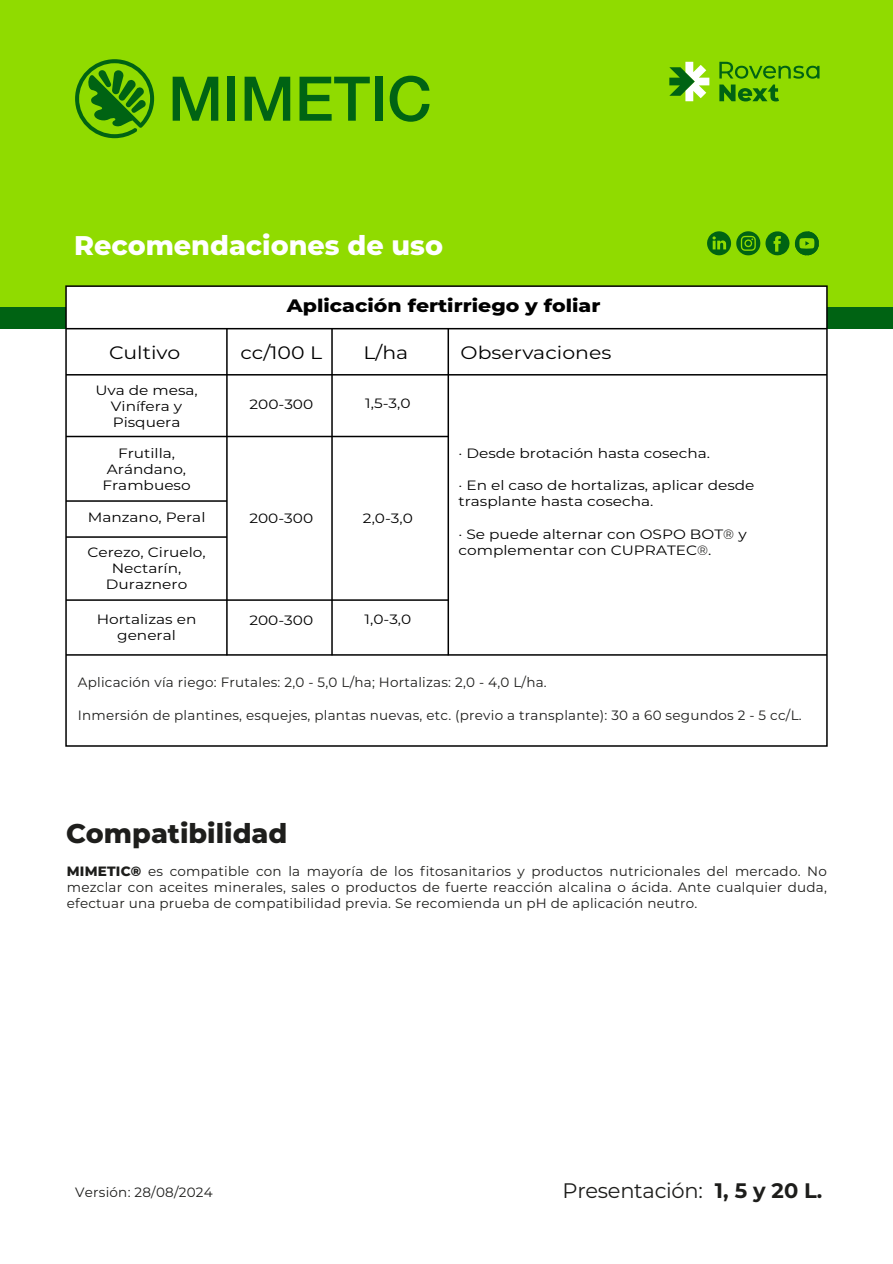
<style>
.page{position:relative;width:893px;height:1264px;background:#fff}
.page>*{position:absolute;margin:0;border:0;box-sizing:border-box;transform-origin:0 0}
.t1{font:800 27px "Montserrat";color:#fff}
.t2{font:800 27px "Montserrat";color:#1e1e1c}
.t3{font:21px "Montserrat";letter-spacing:-.015em;color:#1d1d1b}
.t4{font:18px "Montserrat";color:#000;scale:1.13 1}
.t5{font:800 18px "Montserrat";color:#000;scale:1.13 1}
.t6{font:13.5px/16.2px "Montserrat";letter-spacing:.015em;color:#1d1d1b;text-align:justify}
.t7{font:13.5px/16.2px "Montserrat";color:#000;text-align:center;scale:1.13 1}
.s1{color:#1d1d1b}
.s2{font-weight:800}
.s3{font-weight:700}
</style>
<div class="page">
<div style="left:0;top:0;width:892px;height:307px;background:#90db00"></div>
<svg style="left:669px;top:62px;width:40px;height:39px"></svg>
<svg style="left:719px;top:62px;width:100px;height:39px"></svg>
<div style="left:0;top:307px;width:892px;height:22px;background:#006313"></div>
<svg style="left:707px;top:231px;width:23px;height:24px"></svg>
<svg style="left:736px;top:231px;width:82px;height:24px"></svg>
<div style="left:65px;top:285px;width:762px;height:461px;background:#fff;border:2px solid #000"></div>
<hr style="left:447px;top:329px;width:2px;height:326px;background:#000">
<hr style="left:66px;top:374px;width:760px;height:1px;background:#000">
<hr style="left:66px;top:328px;width:760px;height:1px;background:#000">
<hr style="left:226px;top:329px;width:1px;height:326px;background:#000">
<hr style="left:331px;top:329px;width:1px;height:326px;background:#000">
<hr style="left:66px;top:654px;width:760px;height:1px;background:#000">
<hr style="left:66px;top:436px;width:382px;height:1px;background:#000">
<hr style="left:66px;top:500px;width:161px;height:2px;background:#000">
<hr style="left:66px;top:536px;width:161px;height:2px;background:#000">
<hr style="left:66px;top:599px;width:382px;height:2px;background:#000">
<svg style="left:75px;top:59px;width:79px;height:79px"></svg>
<svg style="left:172px;top:77px;width:46px;height:44px"></svg>
<div style="left:227px;top:77px;width:8px;height:44px;background:#006313"></div>
<svg style="left:244px;top:77px;width:46px;height:44px"></svg>
<svg style="left:299px;top:77px;width:70px;height:44px"></svg>
<div style="left:375px;top:77px;width:7px;height:44px;background:#006313"></div>
<svg style="left:389px;top:76px;width:40px;height:46px"></svg>
<h1 class="t1" style="left:74px;top:226px;width:370px">Recomendaciones de uso</h1>
<h3 class="t5" style="left:287px;top:293px;width:279px">Aplicación fertirriego y foliar</h3>
<h3 class="t4" style="left:240px;top:340px;width:74px">cc/100 L</h3>
<h3 class="t4" style="left:363px;top:340px;width:41px">L/ha</h3>
<h3 class="t4" style="left:109px;top:340px;width:64px">Cultivo</h3>
<h3 class="t4" style="left:460px;top:340px;width:135px">Observaciones</h3>
<p class="t7" style="left:95px;top:381px;width:92px">Uva de mesa,<br>Vinífera y<br>Pisquera</p>
<p class="t7" style="left:102px;top:444px;width:80px">Frutilla,<br>Arándano,<br>Frambueso</p>
<p class="t7" style="left:249px;top:396px;width:58px">200-300</p>
<p class="t7" style="left:365px;top:394px;width:42px">1,5-3,0</p>
<p class="t7" style="left:88px;top:509px;width:106px">Manzano, Peral</p>
<p class="t7" style="left:249px;top:510px;width:58px">200-300</p>
<p class="t7" style="left:363px;top:510px;width:46px">2,0-3,0</p>
<p class="t7" style="left:87px;top:543px;width:106px">Cerezo, Ciruelo,<br>Nectarín,<br>Duraznero</p>
<p class="t7" style="left:97px;top:611px;width:90px">Hortalizas en</p>
<p class="t7" style="left:249px;top:612px;width:58px">200-300</p>
<p class="t7" style="left:364px;top:610px;width:43px">1,0-3,0</p>
<p class="t7" style="left:117px;top:627px;width:53px">general</p>
<p class="t7" style="left:458px;top:444px;width:224px">· Desde brotación hasta cosecha.</p>
<p class="t7" style="left:458px;top:476px;width:263px;text-align:left">· En el caso de hortalizas, aplicar desde trasplante hasta cosecha.</p>
<p class="t7" style="left:458px;top:525px;width:256px;text-align:left">· Se puede alternar con OSPO BOT<span class="s1">®</span> y complementar con CUPRATEC<span class="s1">®</span>.</p>
<p class="t6" style="left:78px;top:674px;width:470px">Aplicación vía riego: Frutales: 2,0 - 5,0 L/ha; Hortalizas: 2,0 - 4,0 L/ha.</p>
<p class="t6" style="left:78px;top:706px;width:725px">Inmersión de plantines, esquejes, plantas nuevas, etc. (previo a transplante): 30 a 60 segundos 2 - 5 cc/L.</p>
<h1 class="t2" style="left:66px;top:813px;width:223px">Compatibilidad</h1>
<p class="t6" style="left:67px;top:862px;width:761px"><span class="s2">MIMETIC®</span> es compatible con la mayoría de los fitosanitarios y productos nutricionales del mercado. No mezclar con aceites minerales, sales o productos de fuerte reacción alcalina o ácida. Ante cualquier duda, efectuar una prueba de compatibilidad previa. Se recomienda un pH de aplicación neutro.</p>
<p class="t6" style="left:75px;top:1183px;width:139px">Versión: 28/08/2024</p>
<h2 class="t3" style="left:562px;top:1175px;width:261px">Presentación: <span class="s3">1, 5 y 20 L.</span></h2>
</div>
